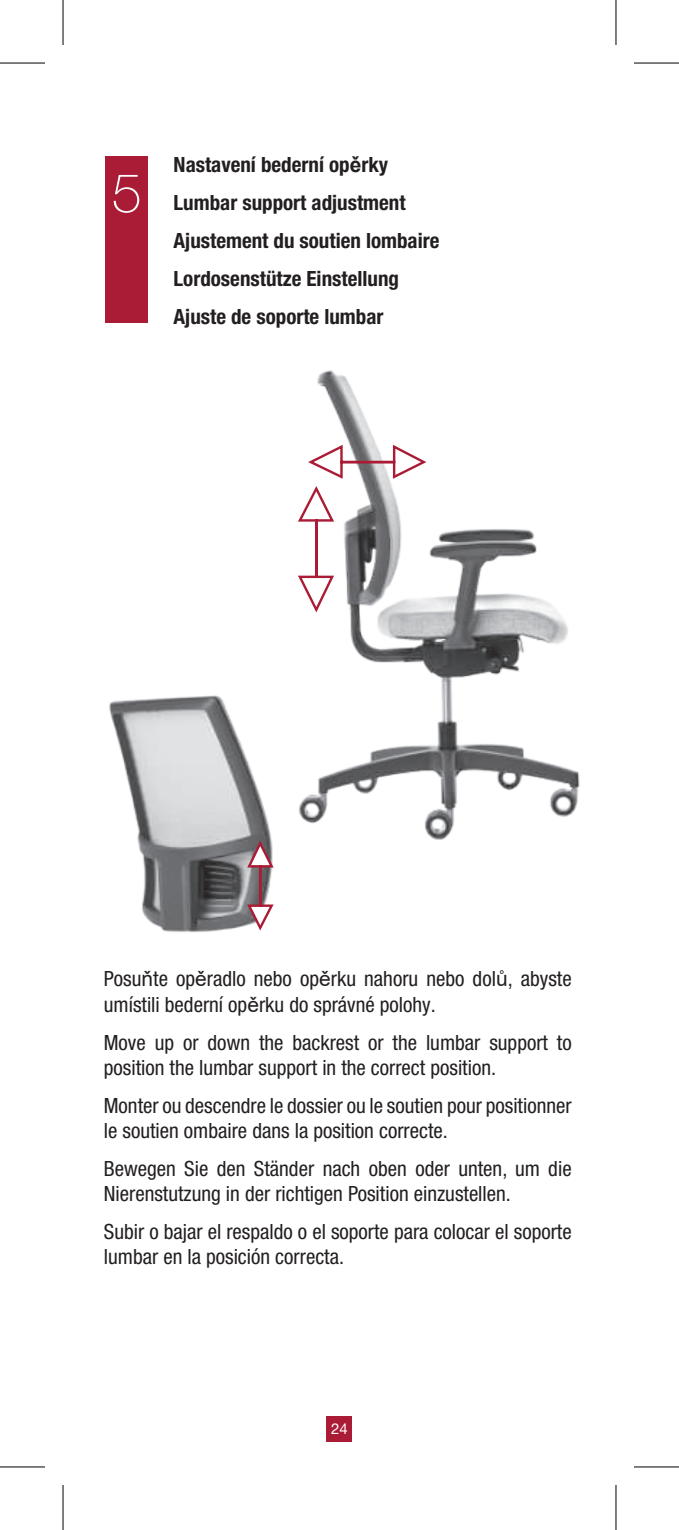
<style>
.page{position:relative;width:679px;height:1530px;background:#fff}
.page>*{position:absolute;margin:0;border:0;box-sizing:border-box;transform-origin:0 0}
.t1{font:100 54px "Helvetica Neue LT Std";color:#fff}
.t2{font:condensed 21px/25.2px "Helvetica Neue LT Std";color:#231f20}
.t3{font:700 condensed 21px/37.8px "Helvetica Neue LT Std";color:#231f20}
.t4{font:15px "Helvetica Neue LT Std";color:#fff}
.s1{font-family:"Arial";font-stretch:normal}
</style>
<div class="page">
<div style="left:327px;top:1415px;width:25px;height:26px;background:#aa1c35"></div>
<img style="left:109px;top:695px;width:163px;height:238px">
<img style="left:299px;top:370px;width:281px;height:470px">
<div style="left:106px;top:157px;width:42px;height:166px;background:#aa1c35"></div>
<svg style="left:298px;top:443px;width:131px;height:170px"></svg>
<svg style="left:245px;top:840px;width:29px;height:93px"></svg>
<svg style="left:0;top:1467px;width:45px;height:1px"></svg>
<svg style="left:634px;top:1467px;width:45px;height:1px"></svg>
<svg style="left:616px;top:0;width:1px;height:45px"></svg>
<svg style="left:616px;top:1485px;width:1px;height:44px"></svg>
<hr style="left:0;top:62px;width:45px;height:2px;background:#000">
<hr style="left:634px;top:62px;width:45px;height:2px;background:#000">
<hr style="left:0;top:1466px;width:45px;height:1px;background:#000">
<hr style="left:634px;top:1466px;width:45px;height:1px;background:#000">
<hr style="left:62px;top:0;width:2px;height:45px;background:#000">
<hr style="left:62px;top:1484px;width:2px;height:45px;background:#000">
<hr style="left:615px;top:0;width:1px;height:45px;background:#000">
<hr style="left:615px;top:1484px;width:1px;height:45px;background:#000">
<h1 class="t1" style="left:112px;top:162px;width:32px">5</h1>
<p class="t3" style="left:174px;top:145px;width:267px">Nastavení bederní op<span class="s1">ě</span>rky<br>Lumbar support adjustment<br>Ajustement du soutien lombaire<br>Lordosenstütze Einstellung<br>Ajuste de soporte lumbar</p>
<p class="t2" style="left:104px;top:965px;width:469px">Posu<span class="s1">ň</span>te op<span class="s1">ě</span>radlo nebo op<span class="s1">ě</span>rku nahoru nebo dol<span class="s1">ů</span>, abyste umístili bederní op<span class="s1">ě</span>rku do správné polohy.</p>
<p class="t2" style="left:104px;top:1029px;width:469px">Move up or down the backrest or the lumbar support to position the lumbar support in the correct position.</p>
<p class="t2" style="left:104px;top:1092px;width:469px">Monter ou descendre le dossier ou le soutien pour positionner le soutien ombaire dans la position correcte.</p>
<p class="t2" style="left:104px;top:1155px;width:469px">Bewegen Sie den Ständer nach oben oder unten, um die<br>Nierenstutzung in der richtigen Position einzustellen.</p>
<p class="t2" style="left:104px;top:1218px;width:469px">Subir o bajar el respaldo o el soporte para colocar el soporte lumbar en la posición correcta.</p>
<p class="t4" style="left:331px;top:1419px;width:18px">24</p>
</div>
